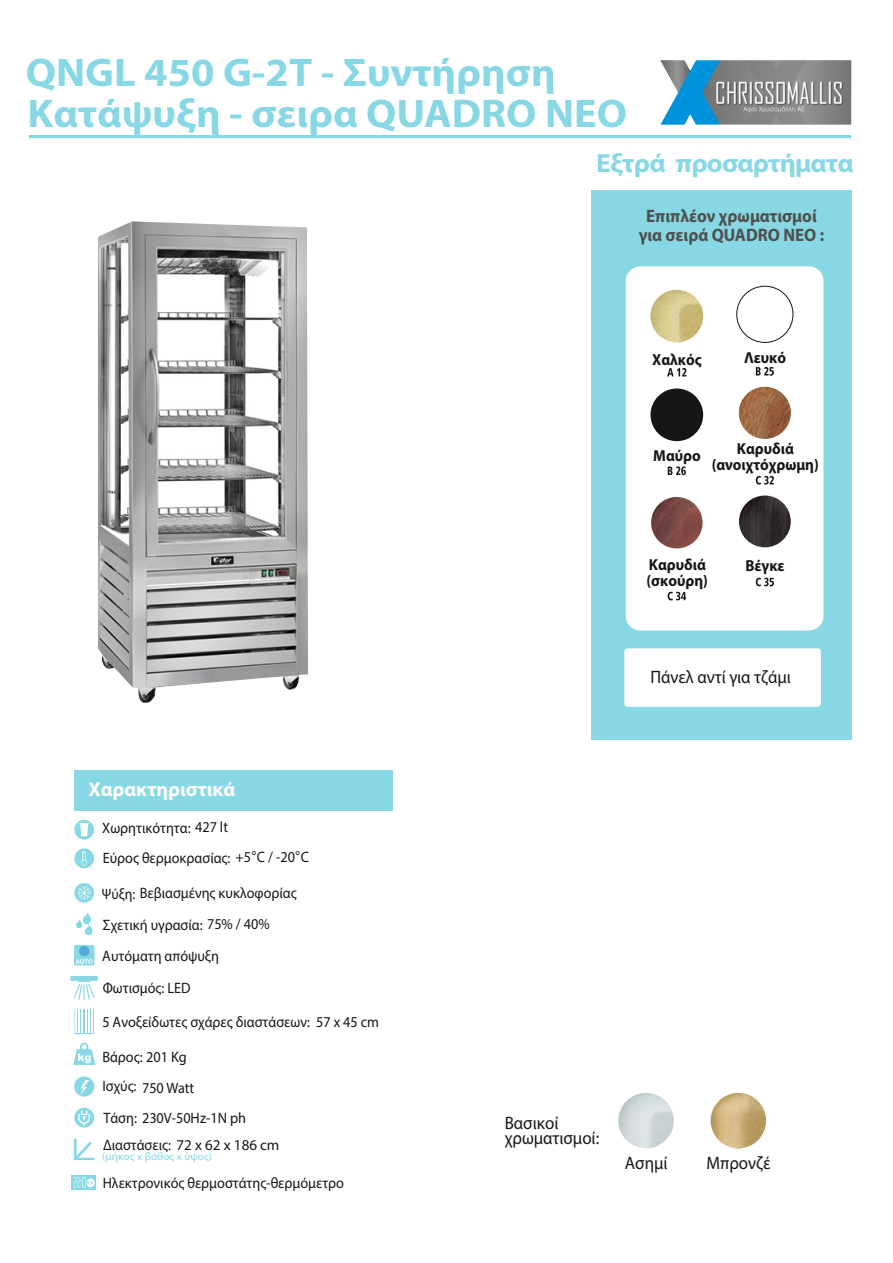
<style>
.page{position:relative;width:893px;height:1263px;background:#fff}
.page>*{position:absolute;margin:0;border:0;box-sizing:border-box;transform-origin:0 0}
.t1{font:700 40.05px "Myriad Pro";color:#87d8e4;scale:1.05 1}
.t2{font:700 26.25px "Myriad Pro";letter-spacing:-.03em;color:#87d8e4;scale:1.05 1}
.t3{font:700 20.1px "Myriad Pro";color:#fff}
.t4{font:18px/14.5px "Myriad Pro";color:#151616;scale:.94 1}
.t5{font:700 18px/19.4px "Myriad Pro";color:#4e4e4d;text-align:center;scale:.94 1}
.t6{font:700 16.05px/15.6px "Myriad Pro";color:#151616;text-align:center;scale:.94 1}
.t7{font:15.15px/30.6px "Myriad Pro";color:#151616;scale:.94 1}
.t8{font:15.15px/31.3px "Myriad Pro";color:#151616;scale:.92 1}
.t9{font:10.8px "Myriad Pro";color:#87d8e4;scale:1.06 1}
.t10{font:700 2.85px "Arial";color:#87d8e4}
.s1{font-family:"Gautami"}
.s2{font-size:15px}
</style>
<div class="page">
<hr style="left:29px;top:135px;width:822px;height:3px;background:#87d8e4">
<div style="left:74px;top:770px;width:319px;height:41px;background:#87d8e4"></div>
<img style="left:660px;top:60px;width:191px;height:65px">
<svg style="left:618px;top:1093px;width:56px;height:55px"></svg>
<svg style="left:711px;top:1093px;width:55px;height:55px"></svg>
<svg style="left:72px;top:1175px;width:24px;height:15px"></svg>
<svg style="left:73px;top:1177px;width:20px;height:11px"></svg>
<svg style="left:73px;top:1043px;width:22px;height:22px"></svg>
<div style="left:74px;top:1076px;width:20px;height:21px;background:#87d8e4;border-radius:50%"></div>
<svg style="left:80px;top:1080px;width:9px;height:15px"></svg>
<svg style="left:74px;top:1108px;width:20px;height:19px"></svg>
<svg style="left:78px;top:1111px;width:12px;height:14px"></svg>
<svg style="left:74px;top:1138px;width:21px;height:22px"></svg>
<div style="left:74px;top:820px;width:20px;height:19px;background:#87d8e4;border-radius:50%"></div>
<svg style="left:79px;top:823px;width:10px;height:13px"></svg>
<svg style="left:74px;top:883px;width:20px;height:20px"></svg>
<svg style="left:77px;top:886px;width:14px;height:14px"></svg>
<div style="left:74px;top:848px;width:20px;height:20px;background:#87d8e4;border-radius:50%"></div>
<svg style="left:81px;top:851px;width:6px;height:15px"></svg>
<svg style="left:74px;top:1009px;width:20px;height:25px"></svg>
<hr style="left:75px;top:1009px;width:2px;height:24px;background:#fff">
<svg style="left:79px;top:1009px;width:10px;height:24px"></svg>
<hr style="left:91px;top:1009px;width:2px;height:24px;background:#fff">
<svg style="left:76px;top:912px;width:16px;height:23px"></svg>
<div style="left:74px;top:945px;width:20px;height:20px;background:#87d8e4;border-radius:2px"></div>
<div style="left:79px;top:946px;width:10px;height:10px;background:#56aad7;border-radius:50%"></div>
<svg style="left:76px;top:959px;width:17px;height:5px"></svg>
<svg style="left:71px;top:976px;width:27px;height:24px"></svg>
<img style="left:98px;top:221px;width:210px;height:482px">
<div style="left:592px;top:190px;width:260px;height:549px;background:#87d8e4"></div>
<div style="left:623px;top:263px;width:204px;height:371px;background:#fff;border:3px solid #87d8e4;border-radius:16px"></div>
<div style="left:621px;top:645px;width:203px;height:65px;background:#fff;border:3px solid #87d8e4;border-radius:5px"></div>
<svg style="left:756px;top:476px;width:18px;height:9px"></svg>
<svg style="left:668px;top:592px;width:18px;height:8px"></svg>
<svg style="left:667px;top:368px;width:19px;height:8px"></svg>
<svg style="left:756px;top:578px;width:18px;height:8px"></svg>
<svg style="left:756px;top:367px;width:18px;height:9px"></svg>
<svg style="left:668px;top:466px;width:18px;height:9px"></svg>
<img style="left:650px;top:290px;width:53px;height:52px;border-radius:50%">
<svg style="left:738px;top:286px;width:55px;height:56px"></svg>
<div style="left:736px;top:286px;width:57px;height:57px;border:1px solid #151616;border-radius:50%"></div>
<div style="left:650px;top:388px;width:53px;height:53px;background:#151616;border-radius:50%"></div>
<img style="left:739px;top:387px;width:52px;height:52px;border-radius:50%">
<img style="left:651px;top:497px;width:52px;height:51px;border-radius:50%">
<img style="left:739px;top:495px;width:52px;height:52px;border-radius:50%">
<h1 class="t1" style="left:26px;top:56px;width:506px">QNGL 450 G-2T - Συντήρηση</h1>
<h1 class="t1" style="left:28px;top:97px;width:572px">Κατάψυξη - σειρα QUADRO NEO</h1>
<h2 class="t2" style="left:596px;top:153px;width:247px">Εξτρά προσαρτήματα</h2>
<p class="t5" style="left:639px;top:208px;width:199px">Επιπλέον χρωματισμοί για σειρά QUADRO NEO :</p>
<p class="t6" style="left:652px;top:353px;width:54px">Χαλκός</p>
<p class="t6" style="left:744px;top:351px;width:46px">Λευκό</p>
<p class="t6" style="left:653px;top:449px;width:52px">Μαύρο</p>
<p class="t6" style="left:712px;top:442px;width:115px">Καρυδιά (ανοιχτόχρωμη)</p>
<p class="t6" style="left:646px;top:559px;width:67px;text-align:left">Καρυδιά (σκούρη)</p>
<p class="t6" style="left:745px;top:559px;width:43px">Βέγκε</p>
<h3 class="t3" style="left:89px;top:780px;width:148px">Χαρακτηριστικά</h3>
<p class="t7" style="left:102px;top:815px;width:221px;line-height:29.7px">Χωρητικότητα: 427 lt<br>Εύρος θερμοκρασίας: +5<span class="s1">°</span>C / -20<span class="s1">°</span>C</p>
<p class="t8" style="left:102px;top:879px;width:213px">Ψύξη: Βεβιασμένης κυκλοφορίας<br>Σχετική υγρασία: 75% / 40%<br>Αυτόματη απόψυξη</p>
<p class="t7" style="left:103px;top:974px;width:95px">Φωτισμός: LED</p>
<p class="t7" style="left:102px;top:1008px;width:296px">5 Ανοξείδωτες σχάρες διαστάσεων: 57 x 45 cm</p>
<p class="t10" style="left:88px;top:1182px;width:4px">C</p>
<p class="t7" style="left:102px;top:1042px;width:154px">Βάρος: 201 Kg<br>Ισχύς: 750 Watt<br>Τάση: 230V-50Hz-1N ph</p>
<p class="t7" style="left:103px;top:1130px;width:189px">Διαστάσεις: <span class="s2">72 x 62 x 186 cm</span></p>
<p class="t9" style="left:102px;top:1152px;width:105px">(μήκος x βάθος x ύψος)</p>
<p class="t7" style="left:103px;top:1169px;width:258px">Ηλεκτρονικός θερμοστάτης-θερμόμετρο</p>
<p class="t4" style="left:650px;top:672px;width:151px">Πάνελ αντί για τζάμι</p>
<p class="t4" style="left:505px;top:1117px;width:102px">Βασικοί χρωματισμοί:</p>
<p class="t4" style="left:625px;top:1157px;width:47px">Ασημί</p>
<p class="t4" style="left:706px;top:1157px;width:70px">Μπρονζέ</p>
</div>
